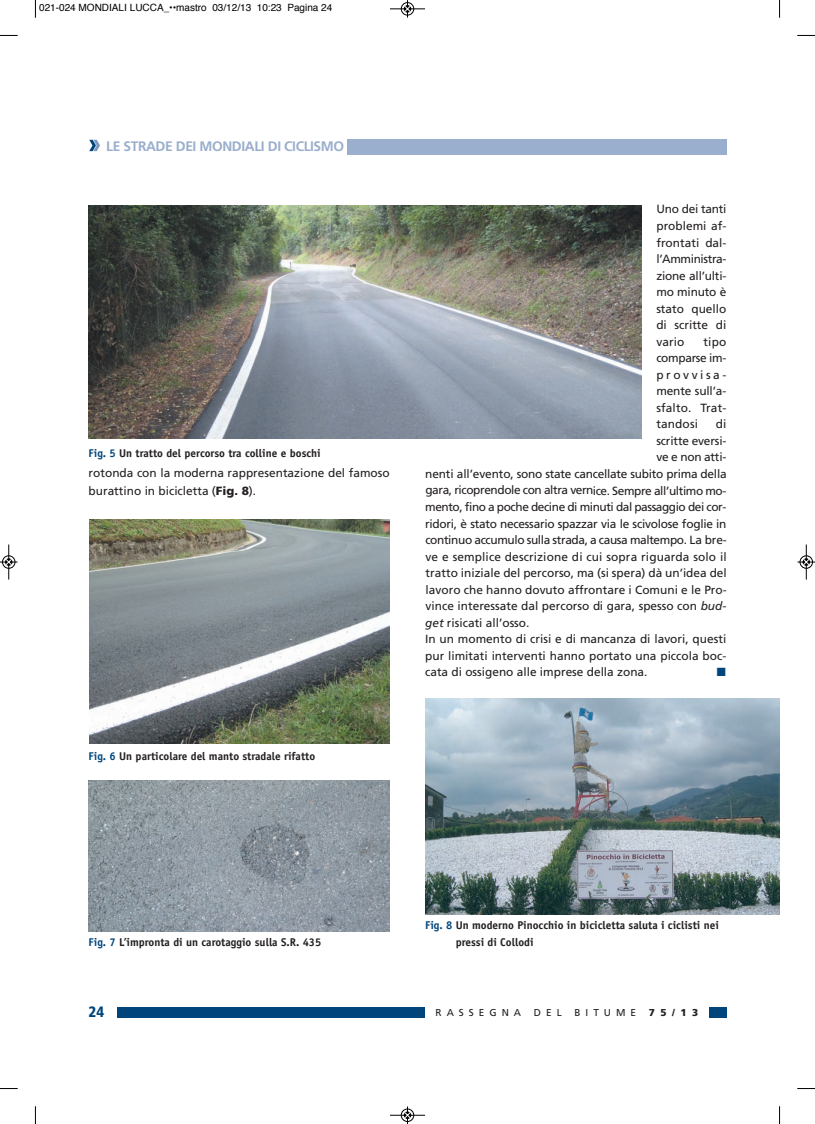
<style>
.page{position:relative;width:815px;height:1124px;background:#fff}
.page>*{position:absolute;margin:0;border:0;box-sizing:border-box;transform-origin:0 0}
.t1{font:900 condensed 15px "Frutiger";color:#00467c}
.t2{font:700 13.75px "Frutiger";letter-spacing:-.03em;color:#9aaecd}
.t3{font:11.88px/16.6px "Frutiger";color:#231f20;text-align:justify}
.t4{font:11.88px "Frutiger";letter-spacing:-.02em;color:#231f20}
.t5{font:11.88px "Frutiger";letter-spacing:-.035em;color:#231f20}
.t6{font:11.88px "Frutiger";letter-spacing:-.03em;color:#231f20}
.t7{font:11.88px "Zapf Dingbats";color:#00467c}
.t8{font:700 11.25px/16.2px "Officina Sans";color:#231f20}
.t9{font:10px "Helvetica";color:#000}
.t10{font:10px "Frutiger";letter-spacing:.5em;color:#231f20}
.t11{font:900 10px "Frutiger";color:#231f20}
.s1{color:#00467c}
.s2{font-weight:900}
.s3{font-style:italic}
</style>
<div class="page">
<div style="left:117px;top:1006px;width:609px;height:11px;background:#00467c"></div>
<div style="left:425px;top:1003px;width:284px;height:20px;background:#fff"></div>
<div style="left:347px;top:139px;width:379px;height:16px;background:#9aaecd"></div>
<svg style="left:89px;top:140px;width:11px;height:11px"></svg>
<img style="left:425px;top:698px;width:355px;height:216px">
<img style="left:88px;top:205px;width:554px;height:233px">
<img style="left:90px;top:519px;width:300px;height:224px">
<img style="left:89px;top:780px;width:301px;height:151px">
<svg style="left:35px;top:0;width:1px;height:18px"></svg>
<svg style="left:0;top:35px;width:18px;height:1px"></svg>
<svg style="left:779px;top:0;width:1px;height:18px"></svg>
<svg style="left:797px;top:35px;width:18px;height:1px"></svg>
<svg style="left:35px;top:1106px;width:1px;height:17px"></svg>
<svg style="left:0;top:1088px;width:18px;height:1px"></svg>
<svg style="left:779px;top:1106px;width:1px;height:17px"></svg>
<svg style="left:797px;top:1088px;width:18px;height:1px"></svg>
<div style="left:401px;top:2px;width:13px;height:14px;border:1px solid #fff;border-radius:50%"></div>
<hr style="left:390px;top:9px;width:35px;height:1px;background:#000">
<div style="left:401px;top:2px;width:13px;height:13px;border:1px solid #000;border-radius:50%"></div>
<svg style="left:404px;top:0;width:7px;height:18px"></svg>
<hr style="left:390px;top:1114px;width:35px;height:1px;background:#000">
<div style="left:401px;top:1108px;width:13px;height:13px;border:1px solid #000;border-radius:50%"></div>
<svg style="left:404px;top:1106px;width:7px;height:17px"></svg>
<hr style="left:9px;top:544px;width:1px;height:35px;background:#000">
<div style="left:2px;top:555px;width:13px;height:13px;border:1px solid #000;border-radius:50%"></div>
<svg style="left:0;top:558px;width:18px;height:7px"></svg>
<hr style="left:806px;top:544px;width:1px;height:35px;background:#000">
<div style="left:800px;top:555px;width:13px;height:13px;border:1px solid #000;border-radius:50%"></div>
<svg style="left:798px;top:558px;width:17px;height:7px"></svg>
<p class="t9" style="left:39px;top:4px;width:295px">021-024 MONDIALI LUCCA_••mastro 03/12/13 10:23 Pagina 24</p>
<p class="t2" style="left:106px;top:140px;width:239px">LE STRADE DEI MONDIALI DI CICLISMO</p>
<p class="t8" style="left:89px;top:445px;width:234px"><span class="s1">Fig. 5</span> Un tratto del percorso tra colline e boschi</p>
<p class="t3" style="left:89px;top:465px;width:303px;line-height:17.1px">rotonda con la moderna rappresentazione del famoso burattino in bicicletta (<span class="s2">Fig. 8</span>).</p>
<p class="t8" style="left:89px;top:749px;width:228px"><span class="s1">Fig. 6</span> Un particolare del manto stradale rifatto</p>
<p class="t3" style="left:656px;top:202px;width:72px">Uno dei tanti problemi af&shy;frontati dal&shy;l’Amministra&shy;zione all’ulti&shy;mo minuto è stato quello di scritte di vario</p>
<p class="t3" style="left:656px;top:334px;width:72px;text-indent:47px">tipo comparse im&shy;provvisa&shy;mente sull’a&shy;sfalto. Trat&shy;tandosi</p>
<p class="t3" style="left:716px;top:417px;width:12px">di</p>
<p class="t3" style="left:656px;top:433px;width:72px">scrit te eversi-</p>
<p class="t3" style="left:656px;top:450px;width:72px">ve e non atti-</p>
<p class="t4" style="left:425px;top:469px;width:303px">nenti all’even to, sono state cancellate subito prima della</p>
<p class="t5" style="left:425px;top:485px;width:303px">gara, ricoprendole con altra vernice. Sempre all’ultimo mo-</p>
<p class="t5" style="left:425px;top:502px;width:303px">mento, fino a poche decine di minuti dal passaggio dei cor-</p>
<p class="t4" style="left:425px;top:518px;width:303px">ridori, è stato necessario spazzar via le scivolose foglie in</p>
<p class="t6" style="left:425px;top:535px;width:303px">continuo accumulo sulla strada, a causa maltempo. La bre-</p>
<p class="t3" style="left:426px;top:549px;width:303px">ve e semplice descrizione di cui sopra riguarda solo il</p>
<p class="t3" style="left:426px;top:565px;width:303px">tratto iniziale del percorso, ma (si spera) dà un’idea del</p>
<p class="t3" style="left:426px;top:582px;width:303px">lavoro che hanno dovuto affrontare i Comuni e le Pro-</p>
<p class="t3" style="left:426px;top:598px;width:302px">vince interessate dal percorso di gara, spesso con <span class="s3">bud-</span></p>
<p class="t3" style="left:425px;top:615px;width:106px"><span class="s3">get</span> risicati all’osso.</p>
<p class="t3" style="left:425px;top:631px;width:303px">In un momento di crisi e di mancanza di lavori, questi</p>
<p class="t3" style="left:425px;top:648px;width:303px">pur limitati interventi hanno portato una piccola boc-</p>
<p class="t3" style="left:425px;top:664px;width:224px">cata di ossigeno alle imprese della zona.</p>
<p class="t7" style="left:717px;top:665px;width:11px">■</p>
<p class="t8" style="left:89px;top:934px;width:234px"><span class="s1">Fig. 7</span> L’impronta di un carotaggio sulla S.R. 435</p>
<p class="t8" style="left:456px;top:918px;width:265px;text-indent:-30px"><span class="s1">Fig. 8</span> Un moderno Pinocchio in bicicletta saluta i ciclisti nei pressi di Collodi</p>
<p class="t1" style="left:89px;top:1006px;width:17px">24</p>
<p class="t10" style="left:436px;top:1008px;width:87px">RASSEGNA</p>
<p class="t10" style="left:534px;top:1008px;width:29px">DEL</p>
<p class="t10" style="left:574px;top:1008px;width:63px">BITUME</p>
<p class="t11" style="left:649px;top:1008px;width:51px">75/13</p>
</div>
